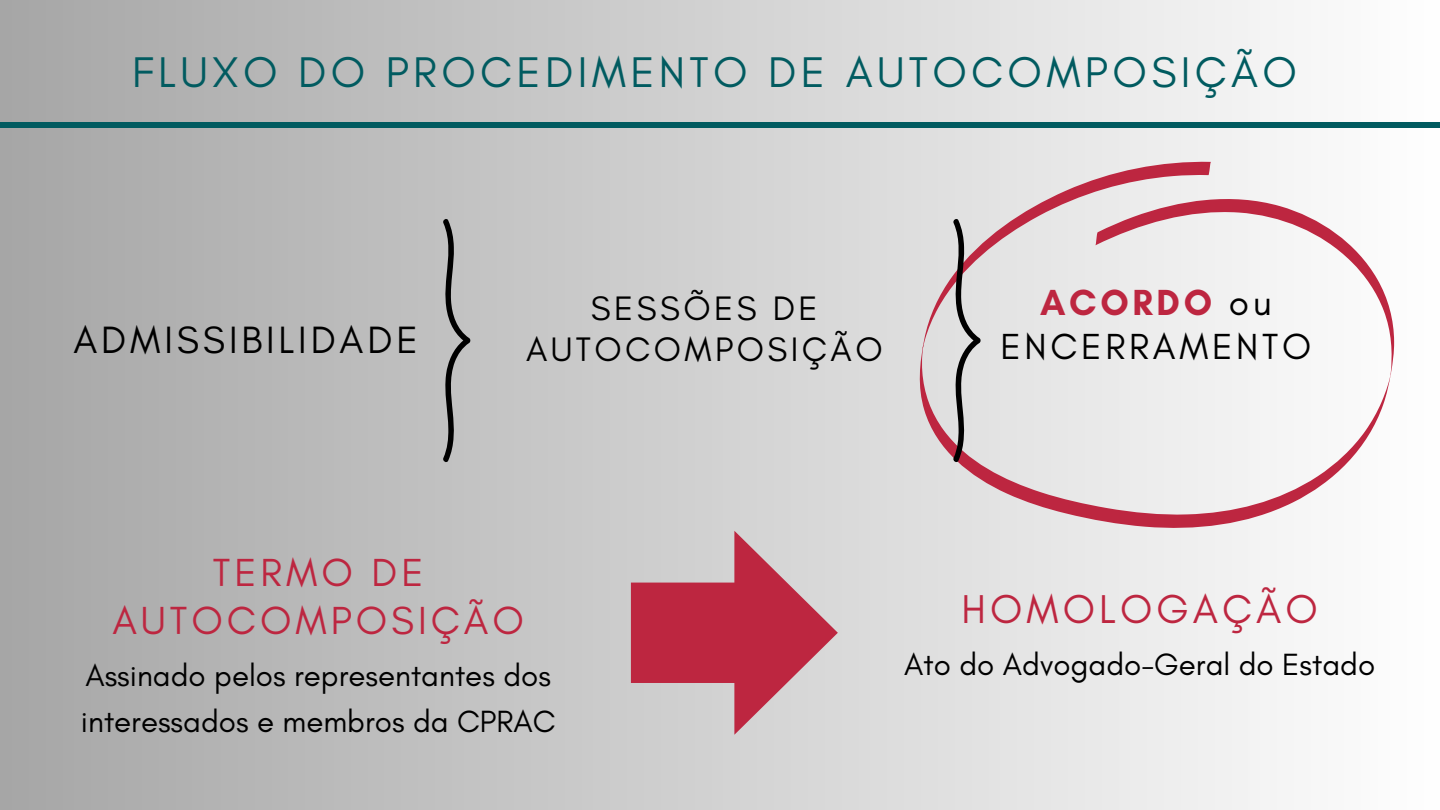
<style>
.page{position:relative;width:1440px;height:810px;background:#fff}
.page>*{position:absolute;margin:0;border:0;box-sizing:border-box;transform-origin:0 0}
.t1{font:43.7px "Glacial Indifference";letter-spacing:.1em;color:#015b60}
.t2{font:41px "Glacial Indifference";letter-spacing:.1em;color:#bd2640}
.t3{font:39.9px/47.7px "Glacial Indifference";letter-spacing:.1em;color:#bd2640;text-align:center}
.t4{font:38.8px "Glacial Indifference";letter-spacing:.1em;color:#000}
.t5{font:37px/43.6px "Glacial Indifference";letter-spacing:.1em;color:#000;text-align:center}
.t6{font:34.6px/40.9px "Glacial Indifference";letter-spacing:.1em;color:#000;text-align:center}
.t7{font:31.3px/46.1px "Glacial Indifference";color:#000}
.s1{font-weight:700;color:#bd2640}
</style>
<div class="page">
<div style="left:0;top:0;width:1440px;height:810px;background:linear-gradient(to right,#a6a6a6,#fefefe)"></div>
<svg style="left:442px;top:217px;width:28px;height:247px;background:#9a9a9a"></svg>
<svg style="left:917px;top:161px;width:477px;height:370px;fill:#ececec"></svg>
<svg style="left:952px;top:217px;width:29px;height:247px;background:#b2a9ab"></svg>
<svg style="left:631px;top:531px;width:207px;height:204px;background:#c87d8a"></svg>
<div style="left:0;top:122px;width:1440px;height:6px;background:#015b60"></div>
<p class="t1" style="left:132px;top:46px;width:1166px">FLUXO DO PROCEDIMENTO DE AUTOCOMPOSIÇÃO</p>
<h2 class="t4" style="left:73px;top:316px;width:346px">ADMISSIBILIDADE</h2>
<p class="t6" style="left:526px;top:287px;width:358px">SESSÕES DE<br>AUTOCOMPOSIÇÃO</p>
<h1 class="t5" style="left:1001px;top:280px;width:312px"><span class="s1">ACORDO</span> ou<br>ENCERRAMENTO</h1>
<h4 class="t3" style="left:112px;top:548px;width:413px">TERMO DE<br>AUTOCOMPOSIÇÃO</h4>
<p class="t7" style="left:81px;top:652px;width:476px">Assinado pelos representantes dos interessados e membros da CPRAC</p>
<p class="t2" style="left:962px;top:584px;width:358px">HOMOLOGAÇÃO</p>
<h3 class="t7" style="left:904px;top:641px;width:472px">Ato do Advogado-Geral do Estado</h3>
</div>
